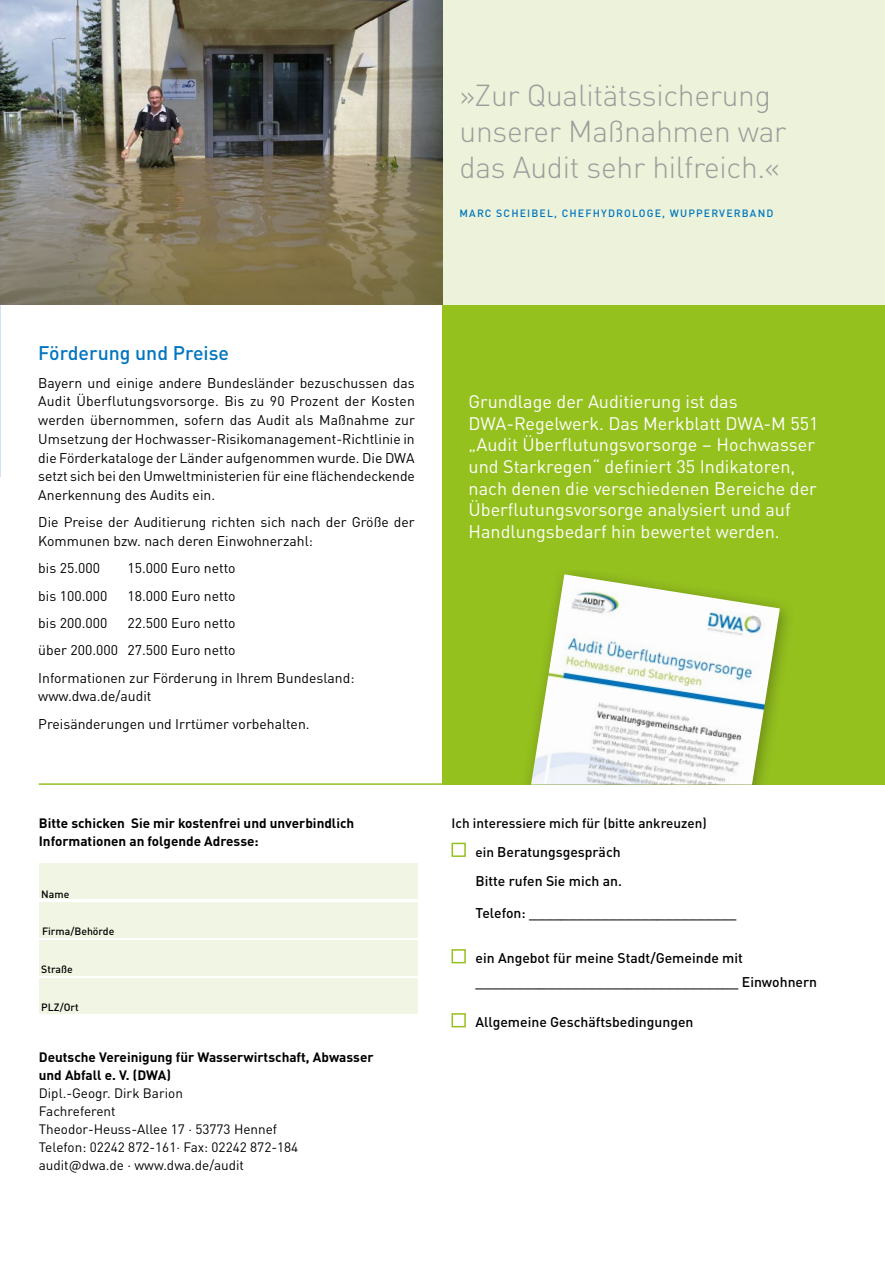
<style>
.page{position:relative;width:885px;height:1263px;background:#fff}
.page>*{position:absolute;margin:0;border:0;box-sizing:border-box;transform-origin:0 0}
.t1{font:300 30px/36px "DINOT";letter-spacing:-.01em;color:#9d9d9c}
.t2{font:500 19.5px "DINOT";color:#0075bf}
.t3{font:18px/21.6px "DINOT";color:#fff}
.t4{font:13.95px/18.8px "DINOT";color:#000}
.t5{font:500 13.95px/28.7px "DINOT";color:#000}
.t6{font:700 13.5px/18px "DINOT";color:#000}
.t7{font:13.5px/18px "DINOT";color:#000}
.t8{font:500 13.5px "DINOT";color:#000}
.t9{font:500 10.5px "DINOT";letter-spacing:.11em;color:#0075bf}
.t10{font:500 10.5px "DINOT";color:#000}
.s1{font-size:13.5px}
</style>
<div class="page">
<hr style="left:0;top:304px;width:1px;height:172px;background:#d3e1f4">
<div style="left:39px;top:864px;width:378px;height:35px;background:#f1f6e4"></div>
<div style="left:39px;top:902px;width:378px;height:35px;background:#f1f6e4"></div>
<div style="left:39px;top:979px;width:378px;height:35px;background:#f1f6e4"></div>
<div style="left:39px;top:940px;width:378px;height:35px;background:#f1f6e4"></div>
<hr style="left:39px;top:783px;width:791px;height:2px;background:#95c11f">
<div style="left:451px;top:843px;width:14px;height:14px;border:2px solid #95c11f"></div>
<div style="left:451px;top:949px;width:14px;height:14px;border:2px solid #95c11f"></div>
<div style="left:451px;top:1013px;width:14px;height:14px;border:2px solid #95c11f"></div>
<div style="left:442px;top:279px;width:442px;height:505px;background:#95c11f"></div>
<img style="left:531px;top:574px;width:248px;height:210px">
<div style="left:442px;top:0;width:442px;height:304px;background:#ecf3da"></div>
<img style="left:0;top:0;width:442px;height:304px">
<h1 class="t1" style="left:459px;top:75px;width:328px">»Zur Qualitätssicherung unserer Maßnahmen war das Audit sehr hilfreich.«</h1>
<p class="t9" style="left:459px;top:205px;width:315px">MARC SCHEIBEL, CHEFHYDROLOGE, WUPPERVERBAND</p>
<h2 class="t2" style="left:38px;top:338px;width:192px">Förderung und Preise</h2>
<p class="t4" style="left:38px;top:372px;width:378px;text-align:justify">Bayern und einige andere Bundesländer bezuschussen das Audit Überflutungsvorsorge. Bis zu 90 Prozent der Kosten werden übernommen, sofern das Audit als Maßnahme zur Umsetzung der Hochwasser-Risikomanagement-Richtlinie in die Förderkataloge der Länder aufgenommen wurde. Die DWA setzt sich bei den Umweltministerien für eine flächendeckende Anerkennung des Audits ein.</p>
<p class="t4" style="left:38px;top:512px;width:378px">Die Preise der Auditierung richten sich nach der Größe der<br>Kommunen bzw. nach deren Einwohnerzahl:</p>
<p class="t4" style="left:38px;top:558px;width:63px">bis 25.000</p>
<p class="t4" style="left:128px;top:558px;width:109px">15.000 Euro netto</p>
<p class="t4" style="left:38px;top:585px;width:70px">bis 100.000</p>
<p class="t4" style="left:128px;top:585px;width:109px">18.000 Euro netto</p>
<p class="t4" style="left:38px;top:613px;width:70px">bis 200.000</p>
<p class="t4" style="left:38px;top:608px;width:318px;line-height:27.3px;text-indent:89px">22.500 Euro netto<br>über 200.000 27.500 Euro netto<br>Informationen zur Förderung in Ihrem Bundesland:</p>
<p class="t4" style="left:38px;top:682px;width:273px;line-height:27.3px">www.dwa.de/audit<br>Preisänderungen und Irrtümer vorbehalten.</p>
<p class="t6" style="left:39px;top:813px;width:317px">Bitte schicken Sie mir kostenfrei und unverbindlich<br>Informationen an folgende Adresse:</p>
<p class="t10" style="left:41px;top:886px;width:30px">Name</p>
<p class="t10" style="left:42px;top:923px;width:74px">Firma/Behörde</p>
<p class="t10" style="left:41px;top:961px;width:33px">Straße</p>
<p class="t10" style="left:41px;top:999px;width:39px">PLZ/Ort</p>
<p class="t6" style="left:39px;top:1047px;width:336px">Deutsche Vereinigung für Wasserwirtschaft, Abwasser und Abfall e. V. (DWA)</p>
<p class="t7" style="left:39px;top:1083px;width:261px">Dipl.-Geogr. Dirk Barion<br>Fachreferent<br>Theodor-Heuss-Allee 17 · 53773 Hennef<br>Telefon: 02242 872-161· Fax: 02242 872-184 audit@dwa.de · www.dwa.de/audit</p>
<p class="t3" style="left:468px;top:390px;width:351px">Grundlage der Auditierung ist das DWA-Regelwerk. Das Merkblatt DWA-M 551 „Audit Überflutungsvorsorge – Hochwasser und Starkregen“ definiert 35 Indikatoren, nach denen die verschiedenen Bereiche der Überflutungsvorsorge analysiert und auf Handlungsbedarf hin bewertet werden.</p>
<p class="t8" style="left:451px;top:813px;width:256px">Ich interessiere mich für (bitte ankreuzen)</p>
<p class="t5" style="left:475px;top:837px;width:148px"><span class="s1">ein</span> Beratungsgespräch<br>Bitte rufen Sie mich an.</p>
<p class="t5" style="left:475px;top:898px;width:262px">Telefon: __________________________</p>
<p class="t5" style="left:475px;top:945px;width:343px;line-height:24px">ein Angebot für meine Stadt/Gemeinde mit _________________________________ Einwohnern</p>
<p class="t5" style="left:475px;top:1007px;width:219px">Allgemeine Geschäftsbedingungen</p>
</div>
